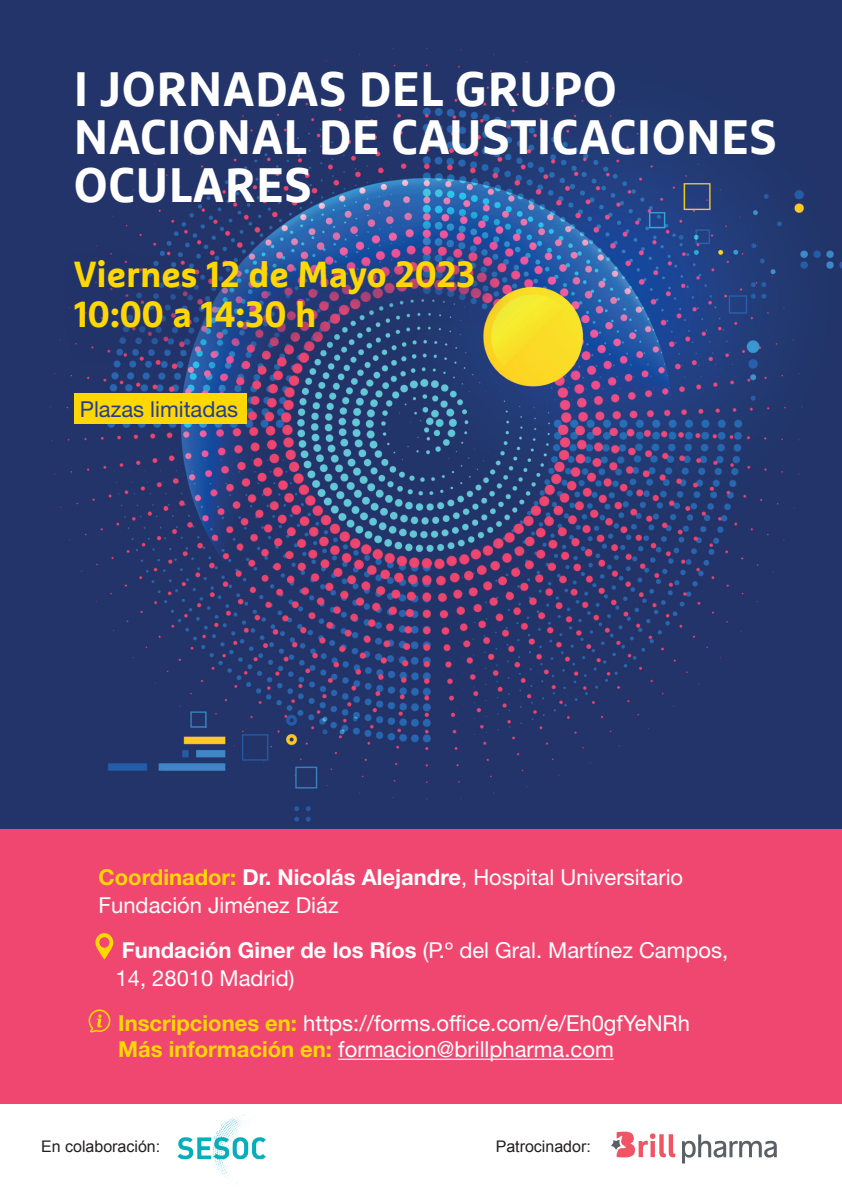
<style>
.page{position:relative;width:842px;height:1191px;background:#fff}
.page>*{position:absolute;margin:0;border:0;box-sizing:border-box;transform-origin:0 0}
.t1{font:700 48px "Marselis Web W03";letter-spacing:.01em;color:#fff}
.t2{font:700 36px "Marselis Web W03";color:#ffd803}
.t3{font:22px/28px "Helvetica Neue LT Std";color:#fff}
.t4{font:22px "Helvetica Neue LT Std";color:#253f8e}
.t5{font:16px "Arial";color:#231f20}
.s1{font-weight:700;color:#ffd803}
.s2{font-weight:700}
</style>
<div class="page">
<img style="left:0;top:0;width:842px;height:829px">
<svg style="left:64px;top:248px;width:445px;height:116px;fill:#233a72"></svg>
<div style="left:0;top:829px;width:842px;height:274px;background:#f04771"></div>
<hr style="left:338px;top:1058px;width:276px;height:1px;background:#fff">
<svg style="left:95px;top:933px;width:18px;height:26px"></svg>
<svg style="left:89px;top:1009px;width:21px;height:23px"></svg>
<svg style="left:611px;top:1131px;width:64px;height:26px"></svg>
<svg style="left:682px;top:1134px;width:95px;height:29px"></svg>
<img style="left:170px;top:1103px;width:104px;height:81px">
<div style="left:74px;top:393px;width:173px;height:31px;background:#ffd803"></div>
<p class="t1" style="left:74px;top:60px;width:544px">I JORNADAS DEL GRUPO</p>
<p class="t1" style="left:74px;top:108px;width:705px">NACIONAL DE CAUSTICACIONES</p>
<p class="t1" style="left:74px;top:156px;width:240px">OCULARES</p>
<p class="t2" style="left:74px;top:252px;width:403px">Viernes 12 de Mayo 2023</p>
<p class="t2" style="left:74px;top:292px;width:244px">10:00 a 14:30 h</p>
<p class="t4" style="left:80px;top:396px;width:160px">Plazas limitadas</p>
<p class="t3" style="left:99px;top:862px;width:586px"><span class="s1">Coordinador:</span> <span class="s2">Dr. Nicolás Alejandre</span>, Hospital Universitario<br>Fundación Jiménez Diáz</p>
<p class="t3" style="left:116px;top:935px;width:614px"><span class="s2">Fundación Giner de los Ríos</span> (P.º del Gral. Martínez Campos,<br>14, 28010 Madrid)</p>
<p class="t3" style="left:118px;top:1009px;width:573px"><span class="s1">Inscripciones en:</span> https://forms.office.com/e/Eh0gfYeNRh</p>
<p class="t3" style="left:118px;top:1035px;width:497px"><span class="s1">Más información en:</span> formacion@brillpharma.com</p>
<p class="t5" style="left:41px;top:1135px;width:121px">En colaboración:</p>
<p class="t5" style="left:496px;top:1135px;width:97px">Patrocinador:</p>
</div>
